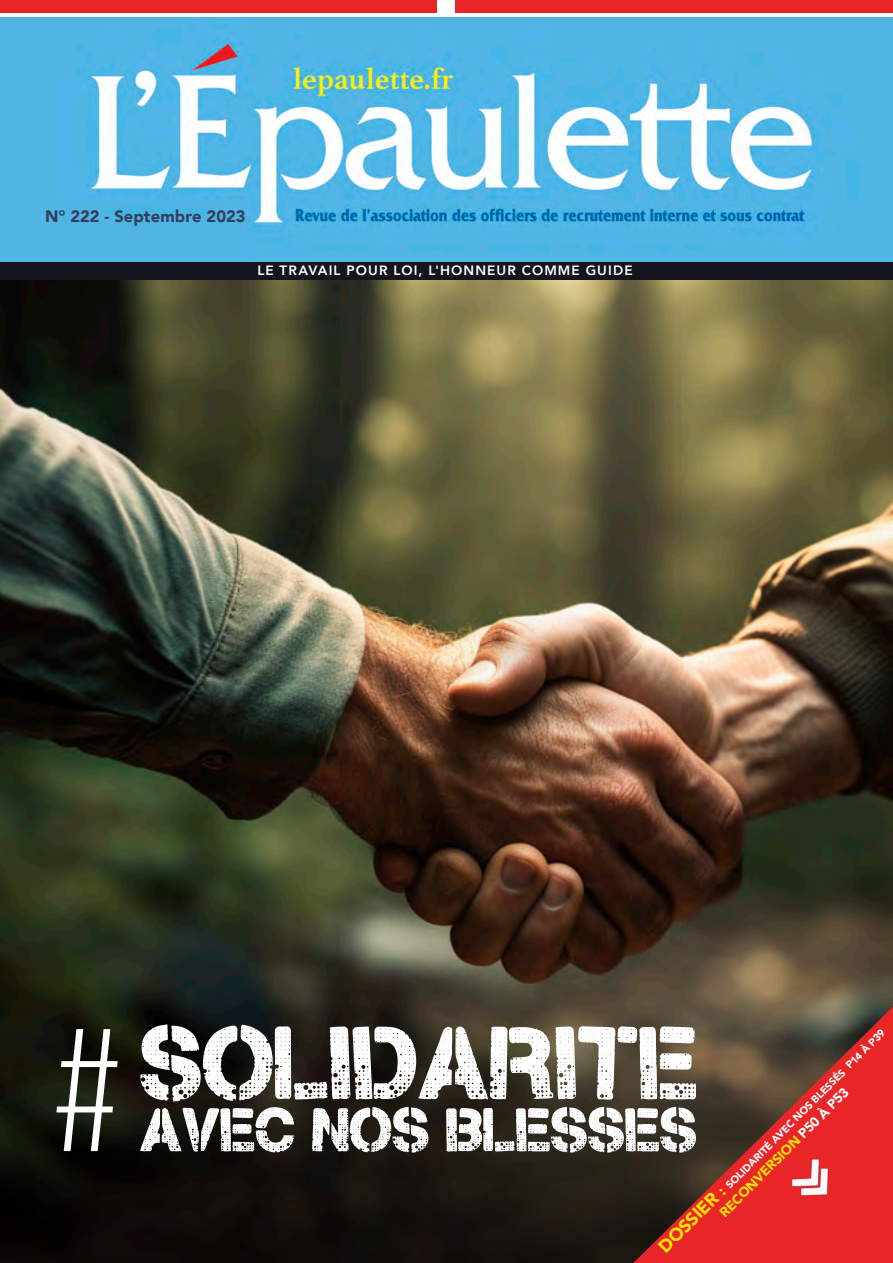
<style>
.page{position:relative;width:893px;height:1263px;background:#fff}
.page>*{position:absolute;margin:0;border:0;box-sizing:border-box;transform-origin:0 0}
.t1{font:174px "Bebas Neue";color:#fff}
.t2{font:111px "City Stencil";color:#fff}
.t3{font:66px "City Stencil";color:#fff}
._02_Main_Text{font:900 16.5px "Avenir";letter-spacing:.005em;color:#32405c}
._05_Page{font:800 13.5px "Avenir";letter-spacing:.08em;color:#fff}
._05_Page-2{font:900 13.5px "Avenir";color:#fce400}
._05_Page-3{font:900 10.5px "Avenir";color:#fff}
.s1{font-size:18px;color:#fce400}
.s2{font-size:15px;color:#fce400}
.s3{color:#fff}
</style>
<div class="page">
<img style="left:0;top:279px;width:893px;height:725px">
<img style="left:0;top:17px;width:893px;height:245px">
<div style="left:0;top:262px;width:893px;height:17px;background:#16141d"></div>
<div style="left:0;top:0;width:893px;height:17px;background:#e82528"></div>
<div style="left:438px;top:0;width:17px;height:17px;background:#fff"></div>
<img style="left:0;top:1004px;width:893px;height:259px">
<svg style="left:633px;top:1006px;width:260px;height:257px;background:#94332c"></svg>
<img style="left:785px;top:1151px;width:58px;height:58px">
<hr style="left:0;top:13px;width:893px;height:4px;background:#fff">
<p class="_02_Main_Text" style="left:45px;top:202px;width:202px">N° 222 - Septembre 2023</p>
<p class="_05_Page" style="left:257px;top:260px;width:377px">LE TRAVAIL POUR LOI, L'HONNEUR COMME GUIDE</p>
<p class="t1" style="left:51px;top:998px;width:74px">#</p>
<p class="t2" style="left:139px;top:1018px;width:559px">SOLIDARITE</p>
<p class="_05_Page-3" style="left:657px;top:1245px;width:313px;rotate:-45deg"><span class="s1">DOSSIER</span> <span class="s2">:</span> SOLIDARITÉ AVEC NOS BLESSÉS P14 À P39</p>
<p class="_05_Page-2" style="left:714px;top:1206px;width:178px;rotate:-45deg">RECONVERSION <span class="s3">P50 À P53</span></p>
<p class="t3" style="left:139px;top:1103px;width:559px">AVEC NOS BLESSES</p>
</div>
